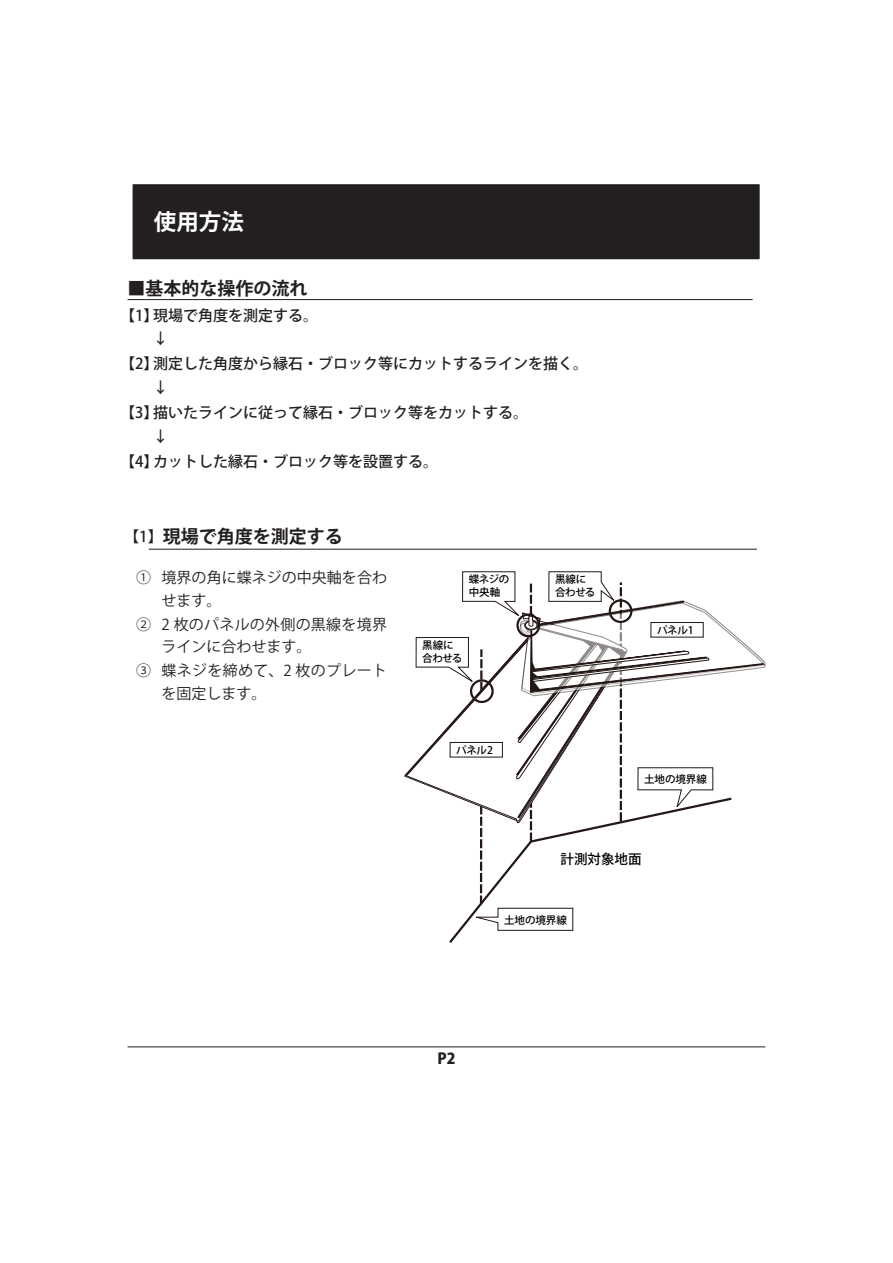
<style>
.page{position:relative;width:893px;height:1263px;background:#fff}
.page>*{position:absolute;margin:0;border:0;box-sizing:border-box;transform-origin:0 0}
.白抜きタイトル{font:700 22.5px "Koz Go Pro";color:#fff}
.本文見出し{font:700 18px "Koz Go Pro";color:#231f20}
.本文見出し-2{font:500 15px "Koz Go Pro";color:#231f20}
.本文インデントなし{font:15px/22.5px "Koz Go Pro";color:#231f20}
.本文インデントなし-2{font:15px/22.5px "Koz Go Pro";letter-spacing:.02em;color:#231f20}
.t1{font:800 15px "Koz Go Pro";color:#231f20}
.t2{font:500 13.5px "Koz Go Pro";color:#000}
.t3{font:500 10.5px/12.6px "Koz Go Pro";letter-spacing:-.01em;color:#000}
.s1{font-weight:500;font-size:15px}
</style>
<div class="page">
<hr style="left:128px;top:1047px;width:637px;height:1px;background:#231f20">
<div style="left:132px;top:183px;width:628px;height:77px;background:#231f20"></div>
<div style="left:131px;top:183px;width:630px;height:78px;border:2px solid #fff"></div>
<hr style="left:128px;top:299px;width:625px;height:1px;background:#231f20">
<hr style="left:149px;top:549px;width:608px;height:1px;background:#231f20">
<svg style="left:404px;top:571px;width:361px;height:372px"></svg>
<p class="白抜きタイトル" style="left:154px;top:208px;width:92px">使用方法</p>
<p class="本文見出し" style="left:128px;top:277px;width:181px">■基本的な操作の流れ</p>
<p class="本文見出し-2" style="left:120px;top:306px;width:200px">【1】現場で角度を測定する。</p>
<p class="本文見出し-2" style="left:153px;top:329px;width:16px">↓</p>
<p class="本文見出し-2" style="left:120px;top:353px;width:470px">【2】測定した角度から縁石・ブロック等にカットするラインを描く。</p>
<p class="本文見出し-2" style="left:153px;top:378px;width:16px">↓</p>
<p class="本文見出し-2" style="left:120px;top:403px;width:410px">【3】描いたラインに従って縁石・ブロック等をカットする。</p>
<p class="本文見出し-2" style="left:153px;top:427px;width:16px">↓</p>
<p class="本文見出し-2" style="left:120px;top:452px;width:320px">【4】カットした縁石・ブロック等を設置する。</p>
<p class="本文見出し" style="left:124px;top:525px;width:220px"><span class="s1">【1】</span>現場で角度を測定する</p>
<p class="本文インデントなし" style="left:162px;top:567px;width:227px;text-indent:-26px">① 境界の角に蝶ネジの中央軸を合わせます。</p>
<p class="本文インデントなし" style="left:162px;top:614px;width:227px;text-indent:-26px">② 2 枚のパネルの外側の黒線を境界ラインに合わせます。</p>
<p class="本文インデントなし-2" style="left:162px;top:660px;width:227px;text-indent:-26px">③ 蝶ネジを締めて、2 枚のプレートを固定します。</p>
<p class="t3" style="left:469px;top:574px;width:42px">蝶ネジの中央軸</p>
<p class="t3" style="left:555px;top:574px;width:42px">黒線に合わせる</p>
<p class="t3" style="left:422px;top:639px;width:42px">黒線に合わせる</p>
<p class="t3" style="left:456px;top:744px;width:38px">パネル2</p>
<p class="t3" style="left:657px;top:624px;width:38px">パネル1</p>
<p class="t3" style="left:644px;top:773px;width:64px">土地の境界線</p>
<p class="t2" style="left:561px;top:850px;width:82px">計測対象地面</p>
<p class="t3" style="left:504px;top:914px;width:64px">土地の境界線</p>
<p class="t1" style="left:437px;top:1049px;width:19px">P2</p>
</div>
